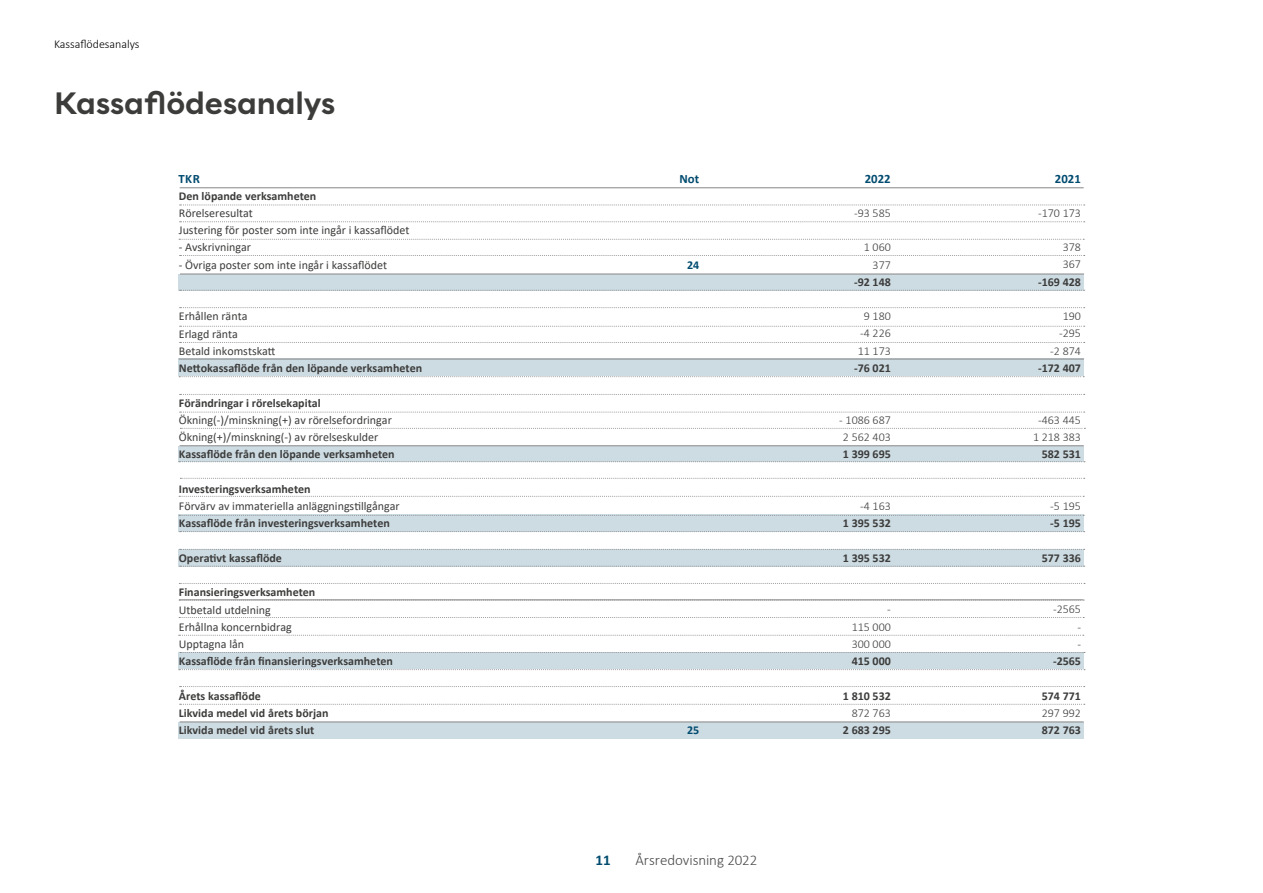
<style>
.page{position:relative;width:1263px;height:893px;background:#fff}
.page>*{position:absolute;margin:0;border:0;box-sizing:border-box;transform-origin:0 0}
.t1{font:700 30px "Corsa Grotesk";letter-spacing:-.005em;color:#3c3c3b}
.t2{font:300 15px "Calibri";letter-spacing:-.005em;color:#4a4a49}
.t3{font:700 15px "Calibri";color:#004b6f}
.t4{font:700 12.75px "Calibri";color:#004b6f}
.t5{font:700 12px/17.2px "Calibri";color:#3c3c3b}
.t6{font:12px/17.2px "Calibri";color:#3c3c3b}
.t7{font:300 12px/17.2px "Calibri";color:#3c3c3b;text-align:center}
.t8{font:300 12px "Calibri";color:#000}
.t9{font:700 12px "Calibri";color:#004b6f}
</style>
<div class="page">
<div style="left:178px;top:274px;width:906px;height:17px;background:#cddbe2"></div>
<div style="left:178px;top:359px;width:906px;height:17px;background:#cddbe2"></div>
<div style="left:178px;top:446px;width:906px;height:16px;background:#cddbe2"></div>
<div style="left:178px;top:514px;width:906px;height:17px;background:#cddbe2"></div>
<div style="left:178px;top:549px;width:906px;height:18px;background:#cddbe2"></div>
<div style="left:178px;top:722px;width:906px;height:16px;background:#cddbe2"></div>
<div style="left:178px;top:653px;width:906px;height:16px;background:#cddbe2"></div>
<svg style="left:180px;top:205px;width:905px;height:1px"></svg>
<hr style="left:180px;top:187px;width:904px;height:1px;background:#878787">
<svg style="left:180px;top:221px;width:905px;height:1px"></svg>
<svg style="left:179px;top:239px;width:905px;height:1px"></svg>
<svg style="left:180px;top:255px;width:905px;height:1px"></svg>
<hr style="left:180px;top:274px;width:904px;height:1px;background:#878787">
<hr style="left:179px;top:359px;width:905px;height:1px;background:#878787">
<hr style="left:179px;top:599px;width:904px;height:1px;background:#878787">
<svg style="left:180px;top:566px;width:905px;height:1px"></svg>
<svg style="left:180px;top:290px;width:905px;height:1px"></svg>
<svg style="left:179px;top:600px;width:905px;height:1px"></svg>
<svg style="left:180px;top:307px;width:905px;height:1px"></svg>
<svg style="left:179px;top:617px;width:905px;height:1px"></svg>
<svg style="left:179px;top:635px;width:905px;height:1px"></svg>
<svg style="left:180px;top:704px;width:905px;height:1px"></svg>
<svg style="left:180px;top:342px;width:905px;height:1px"></svg>
<svg style="left:180px;top:326px;width:905px;height:1px"></svg>
<svg style="left:179px;top:376px;width:905px;height:1px"></svg>
<hr style="left:180px;top:722px;width:904px;height:1px;background:#878787">
<svg style="left:180px;top:686px;width:905px;height:1px"></svg>
<svg style="left:180px;top:394px;width:905px;height:1px"></svg>
<svg style="left:180px;top:412px;width:905px;height:1px"></svg>
<svg style="left:179px;top:461px;width:906px;height:1px"></svg>
<hr style="left:180px;top:445px;width:904px;height:1px;background:#878787">
<svg style="left:180px;top:428px;width:905px;height:1px"></svg>
<svg style="left:180px;top:478px;width:905px;height:1px"></svg>
<svg style="left:179px;top:496px;width:905px;height:1px"></svg>
<svg style="left:179px;top:515px;width:905px;height:1px"></svg>
<svg style="left:180px;top:531px;width:905px;height:1px"></svg>
<svg style="left:180px;top:549px;width:905px;height:1px"></svg>
<svg style="left:179px;top:583px;width:906px;height:1px"></svg>
<svg style="left:180px;top:652px;width:905px;height:1px"></svg>
<svg style="left:179px;top:669px;width:906px;height:1px"></svg>
<p class="t8" style="left:54px;top:36px;width:87px">Kassaflödesanalys</p>
<h1 class="t1" style="left:54px;top:83px;width:283px">Kassaflödesanalys</h1>
<p class="t4" style="left:178px;top:170px;width:23px">TKR</p>
<p class="t4" style="left:679px;top:170px;width:21px">Not</p>
<p class="t4" style="left:865px;top:170px;width:27px">2022</p>
<p class="t4" style="left:1055px;top:170px;width:27px">2021</p>
<p class="t5" style="left:179px;top:187px;width:139px">Den löpande verksamheten</p>
<p class="t6" style="left:179px;top:204px;width:232px">Rörelseresultat<br>Justering för poster som inte ingår i kassaflödet</p>
<p class="t6" style="left:179px;top:238px;width:74px">- Avskrivningar</p>
<p class="t6" style="left:179px;top:256px;width:210px">- Övriga poster som inte ingår i kassaflödet</p>
<p class="t7" style="left:1038px;top:204px;width:44px">-170 173</p>
<p class="t7" style="left:1063px;top:238px;width:20px;text-align:left">378<br>367</p>
<p class="t5" style="left:1038px;top:273px;width:44px">-169 428</p>
<p class="t7" style="left:1050px;top:307px;width:32px;text-align:right">190 -295 -2 874</p>
<p class="t5" style="left:1038px;top:359px;width:44px">-172 407</p>
<p class="t7" style="left:854px;top:204px;width:38px">-93 585</p>
<p class="t7" style="left:864px;top:239px;width:29px;text-align:right">1 060<br>377</p>
<p class="t5" style="left:854px;top:273px;width:38px">-92 148</p>
<p class="t7" style="left:858px;top:307px;width:35px">9 180 -4 226<br>11 173</p>
<p class="t5" style="left:854px;top:359px;width:38px">-76 021</p>
<p class="t9" style="left:687px;top:256px;width:14px">24</p>
<p class="t6" style="left:179px;top:307px;width:98px">Erhållen ränta<br>Erlagd ränta<br>Betald inkomstskatt</p>
<p class="t5" style="left:179px;top:359px;width:245px">Nettokassaflöde från den löpande verksamheten</p>
<p class="t5" style="left:179px;top:394px;width:143px">Förändringar i rörelsekapital</p>
<p class="t6" style="left:179px;top:411px;width:215px">Ökning(-)/minskning(+) av rörelsefordringar<br>Ökning(+)/minskning(-) av rörelseskulder</p>
<p class="t5" style="left:179px;top:446px;width:217px">Kassaflöde från den löpande verksamheten</p>
<p class="t5" style="left:179px;top:480px;width:133px">Investeringsverksamheten</p>
<p class="t6" style="left:179px;top:497px;width:222px">Förvärv av immateriella anläggningstillgångar</p>
<p class="t5" style="left:179px;top:515px;width:212px">Kassaflöde från investeringsverksamheten</p>
<p class="t5" style="left:179px;top:549px;width:105px">Operativt kassaflöde</p>
<p class="t5" style="left:179px;top:584px;width:138px">Finansieringsverksamheten</p>
<p class="t6" style="left:179px;top:601px;width:114px">Utbetald utdelning<br>Erhållna koncernbidrag<br>Upptagna lån</p>
<p class="t5" style="left:179px;top:652px;width:216px">Kassaflöde från finansieringsverksamheten</p>
<p class="t5" style="left:179px;top:687px;width:151px">Årets kassaflöde<br>Likvida medel vid årets början<br>Likvida medel vid årets slut</p>
<p class="t7" style="left:1033px;top:411px;width:50px">-463 445<br>1 218 383</p>
<p class="t5" style="left:1042px;top:445px;width:41px">582 531</p>
<p class="t7" style="left:839px;top:411px;width:53px">- 1086 687<br>2 562 403</p>
<p class="t5" style="left:843px;top:445px;width:50px">1 399 695</p>
<p class="t7" style="left:1050px;top:497px;width:32px">-5 195</p>
<p class="t5" style="left:1050px;top:514px;width:32px">-5 195</p>
<p class="t5" style="left:1042px;top:549px;width:41px">577 336</p>
<p class="t7" style="left:860px;top:497px;width:32px">-4 163</p>
<p class="t5" style="left:843px;top:514px;width:50px">1 395 532</p>
<p class="t5" style="left:843px;top:549px;width:50px">1 395 532</p>
<p class="t7" style="left:1077px;top:601px;width:5px;text-align:justify;text-indent:-24px">-2565 - -</p>
<p class="t5" style="left:1053px;top:652px;width:30px">-2565</p>
<p class="t5" style="left:1042px;top:687px;width:41px">574 771</p>
<p class="t7" style="left:1042px;top:704px;width:41px">297 992</p>
<p class="t5" style="left:1042px;top:721px;width:41px">872 763</p>
<p class="t7" style="left:852px;top:601px;width:41px;text-align:justify;text-indent:36px">- 115 000<br>300 000</p>
<p class="t5" style="left:852px;top:652px;width:41px">415 000</p>
<p class="t5" style="left:843px;top:687px;width:50px">1 810 532</p>
<p class="t7" style="left:852px;top:704px;width:41px">872 763</p>
<p class="t5" style="left:843px;top:721px;width:50px">2 683 295</p>
<p class="t9" style="left:687px;top:722px;width:14px">25</p>
<p class="t3" style="left:595px;top:849px;width:17px">11</p>
<p class="t2" style="left:635px;top:851px;width:123px">Årsredovisning 2022</p>
</div>
